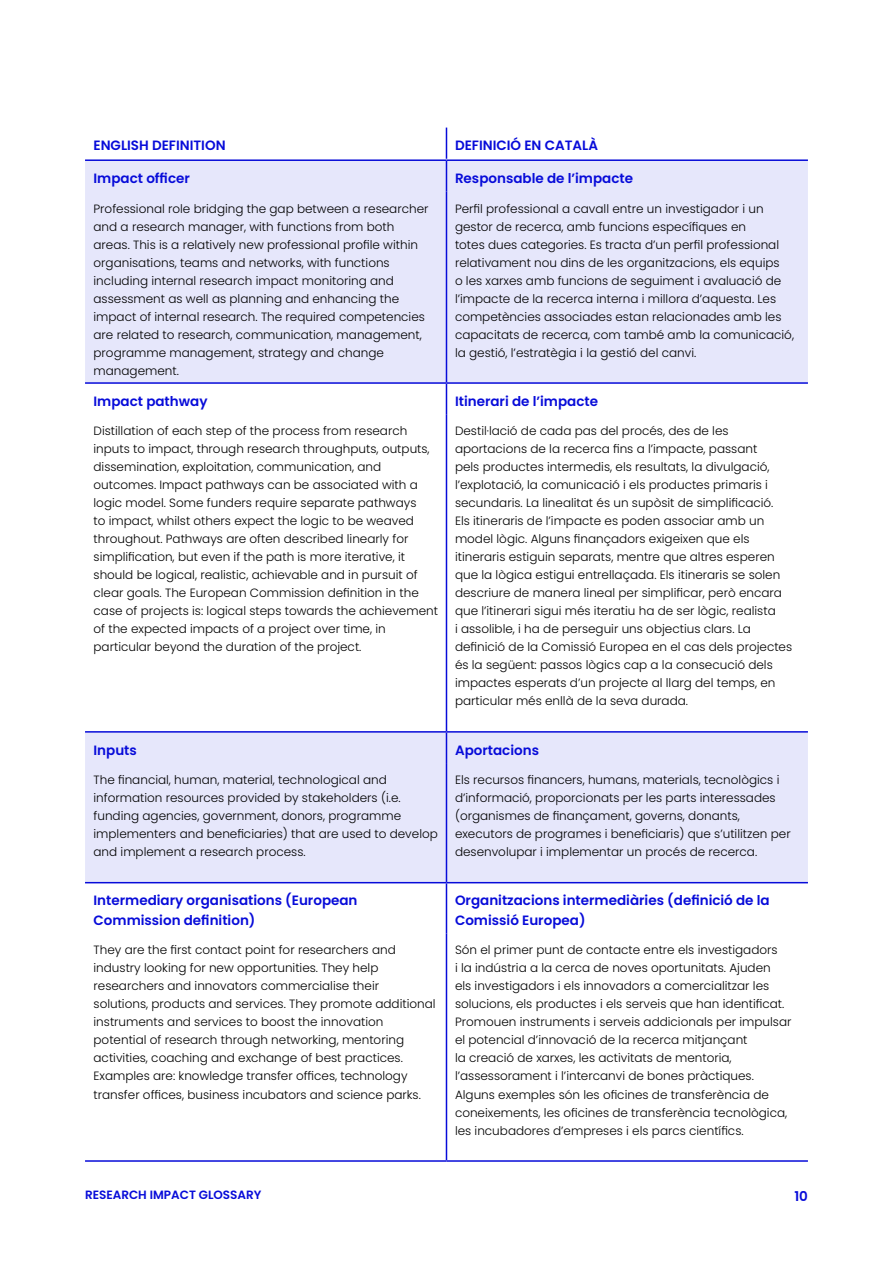
<style>
.page{position:relative;width:893px;height:1263px;background:#fff}
.page>*{position:absolute;margin:0;border:0;box-sizing:border-box;transform-origin:0 0}
.t1{font:600 13.5px/19.5px "Poppins";color:#070bd9}
.t2{font:300 12px/18px "Poppins";color:#000}
.t3{font:600 12px "Poppins";color:#070bd9}
</style>
<div class="page">
<svg style="left:85px;top:161px;width:723px;height:721px;fill:#e6e7fb"></svg>
<hr style="left:85px;top:159px;width:361px;height:2px;background:#070bd9">
<hr style="left:446px;top:159px;width:362px;height:2px;background:#070bd9">
<hr style="left:85px;top:382px;width:361px;height:2px;background:#070bd9">
<hr style="left:446px;top:382px;width:362px;height:2px;background:#070bd9">
<hr style="left:85px;top:731px;width:361px;height:2px;background:#070bd9">
<hr style="left:446px;top:731px;width:362px;height:2px;background:#070bd9">
<hr style="left:85px;top:882px;width:361px;height:1px;background:#070bd9">
<hr style="left:446px;top:882px;width:362px;height:1px;background:#070bd9">
<hr style="left:85px;top:1160px;width:361px;height:2px;background:#070bd9">
<hr style="left:446px;top:1160px;width:362px;height:2px;background:#070bd9">
<hr style="left:446px;top:161px;width:1px;height:30px;background:#070bd9">
<hr style="left:446px;top:191px;width:1px;height:191px;background:#070bd9">
<hr style="left:446px;top:384px;width:1px;height:30px;background:#070bd9">
<hr style="left:446px;top:414px;width:1px;height:317px;background:#070bd9">
<hr style="left:446px;top:733px;width:1px;height:30px;background:#070bd9">
<hr style="left:446px;top:763px;width:1px;height:119px;background:#070bd9">
<hr style="left:446px;top:883px;width:1px;height:50px;background:#070bd9">
<hr style="left:446px;top:933px;width:1px;height:227px;background:#070bd9">
<hr style="left:446px;top:128px;width:1px;height:31px;background:#070bd9">
<p class="t1" style="left:94px;top:136px;width:134px">ENGLISH DEFINITION</p>
<p class="t1" style="left:455px;top:136px;width:145px">DEFINICIÓ EN CATALÀ</p>
<p class="t1" style="left:94px;top:168px;width:98px">Impact officer</p>
<p class="t1" style="left:455px;top:168px;width:180px">Responsable de l’impacte</p>
<p class="t2" style="left:94px;top:199px;width:336px">Professional role bridging the gap between a researcher and a research manager, with functions from both areas. This is a relatively new professional profile within organisations, teams and networks, with functions including internal research impact monitoring and assessment as well as planning and enhancing the impact of internal research. The required competencies are related to research, communication, management, programme management, strategy and change management.</p>
<p class="t2" style="left:455px;top:199px;width:341px">Perfil professional a cavall entre un investigador i un gestor de recerca, amb funcions específiques en<br>totes dues categories. Es tracta d’un perfil professional relativament nou dins de les organitzacions, els equips<br>o les xarxes amb funcions de seguiment i avaluació de l’impacte de la recerca interna i millora d’aquesta. Les competències associades estan relacionades amb les capacitats de recerca, com també amb la comunicació, la gestió, l’estratègia i la gestió del canvi.</p>
<p class="t1" style="left:94px;top:391px;width:115px">Impact pathway</p>
<p class="t1" style="left:455px;top:391px;width:145px">Itinerari de l’impacte</p>
<p class="t2" style="left:94px;top:422px;width:346px">Distillation of each step of the process from research inputs to impact, through research throughputs, outputs, dissemination, exploitation, communication, and outcomes. Impact pathways can be associated with a logic model. Some funders require separate pathways<br>to impact, whilst others expect the logic to be weaved throughout. Pathways are often described linearly for simplification, but even if the path is more iterative, it should be logical, realistic, achievable and in pursuit of clear goals. The European Commission definition in the case of projects is: logical steps towards the achievement of the expected impacts of a project over time, in particular beyond the duration of the project.</p>
<p class="t2" style="left:455px;top:422px;width:339px">Destil·lació de cada pas del procés, des de les aportacions de la recerca fins a l’impacte, passant<br>pels productes intermedis, els resultats, la divulgació, l’explotació, la comunicació i els productes primaris i secundaris. La linealitat és un supòsit de simplificació.<br>Els itineraris de l’impacte es poden associar amb un model lògic. Alguns finançadors exigeixen que els itineraris estiguin separats, mentre que altres esperen que la lògica estigui entrellaçada. Els itineraris se solen descriure de manera lineal per simplificar, però encara que l’itinerari sigui més iteratiu ha de ser lògic, realista<br>i assolible, i ha de perseguir uns objectius clars. La definició de la Comissió Europea en el cas dels projectes és la següent: passos lògics cap a la consecució dels impactes esperats d’un projecte al llarg del temps, en particular més enllà de la seva durada.</p>
<p class="t1" style="left:94px;top:740px;width:45px">Inputs</p>
<p class="t1" style="left:455px;top:740px;width:86px">Aportacions</p>
<p class="t2" style="left:94px;top:771px;width:346px">The financial, human, material, technological and information resources provided by stakeholders (i.e. funding agencies, government, donors, programme implementers and beneficiaries) that are used to develop and implement a research process.</p>
<p class="t2" style="left:455px;top:771px;width:337px">Els recursos financers, humans, materials, tecnològics i d’informació, proporcionats per les parts interessades (organismes de finançament, governs, donants, executors de programes i beneficiaris) que s’utilitzen per desenvolupar i implementar un procés de recerca.</p>
<p class="t1" style="left:94px;top:891px;width:266px">Intermediary organisations (European<br>Commission definition)</p>
<p class="t1" style="left:455px;top:891px;width:316px">Organitzacions intermediàries (definició de la<br>Comissió Europea)</p>
<p class="t2" style="left:94px;top:941px;width:344px">They are the first contact point for researchers and industry looking for new opportunities. They help researchers and innovators commercialise their solutions, products and services. They promote additional instruments and services to boost the innovation potential of research through networking, mentoring activities, coaching and exchange of best practices.<br>Examples are: knowledge transfer offices, technology transfer offices, business incubators and science parks.</p>
<p class="t2" style="left:455px;top:941px;width:338px">Són el primer punt de contacte entre els investigadors<br>i la indústria a la cerca de noves oportunitats. Ajuden<br>els investigadors i els innovadors a comercialitzar les solucions, els productes i els serveis que han identificat.<br>Promouen instruments i serveis addicionals per impulsar el potencial d’innovació de la recerca mitjançant<br>la creació de xarxes, les activitats de mentoria, l’assessorament i l’intercanvi de bones pràctiques.<br>Alguns exemples són les oficines de transferència de coneixements, les oficines de transferència tecnològica, les incubadores d’empreses i els parcs científics.</p>
<p class="t3" style="left:85px;top:1188px;width:178px">RESEARCH IMPACT GLOSSARY</p>
<p class="t1" style="left:794px;top:1186px;width:15px">10</p>
</div>
